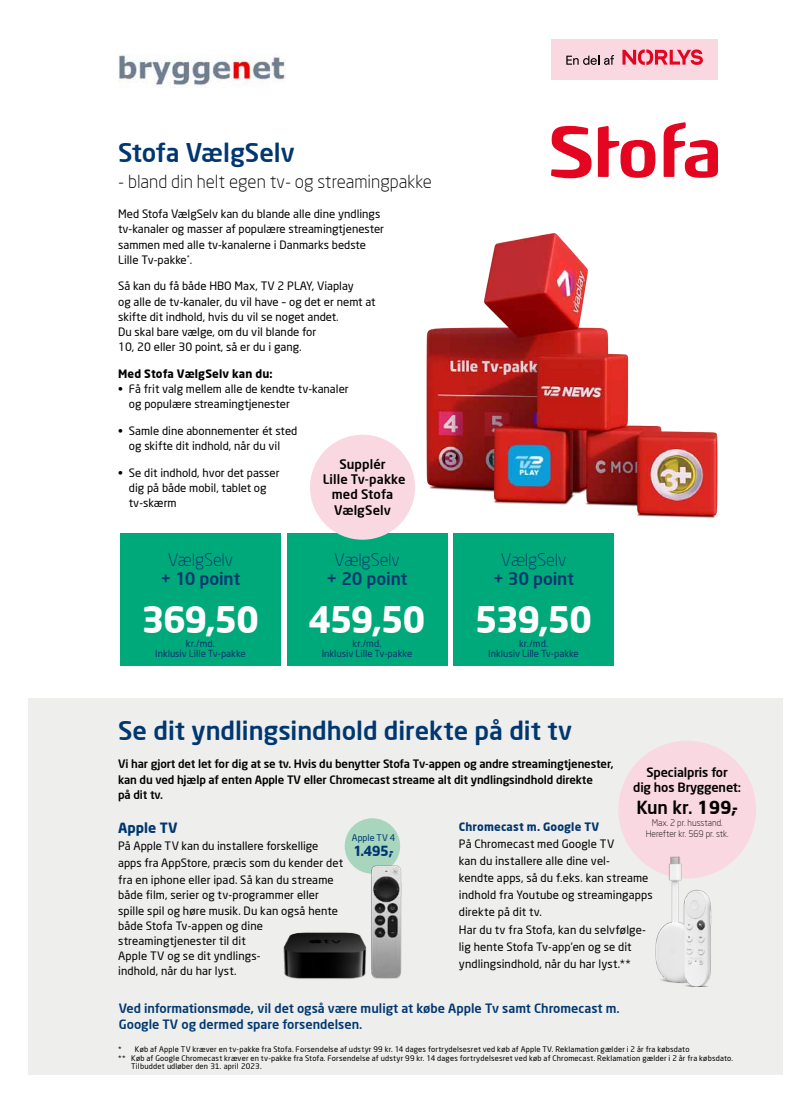
<style>
.page{position:relative;width:811px;height:1120px;background:#fff}
.page>*{position:absolute;margin:0;border:0;box-sizing:border-box;transform-origin:0 0}
.t1{font:700 35.8px "Neo Sans";letter-spacing:-.04em;color:#fff}
.t2{font:500 25.3px "Neo Sans";color:#003770}
.t3{font:300 17.7px "Neo Sans";color:#000}
.t4{font:500 17.7px "Neo Sans";color:#000}
.t5{font:300 17.1px "Neo Sans";letter-spacing:-.015em;color:#003770}
.t6{font:500 17.1px "Neo Sans";letter-spacing:-.005em;color:#003770}
.t7{font:700 13.9px "Neo Sans";color:#003770}
.t8{font:700 13.7px "Neo Sans";color:#003770}
.t9{font:500 12.9px/15.2px "Neo Sans";letter-spacing:.005em;color:#000;text-align:center}
.t10{font:500 12.7px/15.2px "Neo Sans";color:#003770}
.t11{font:500 12.7px/15.2px "Neo Sans";letter-spacing:-.01em;color:#000;text-align:center}
.t12{font:11.4px/15.2px "Neo Sans";color:#000}
.t13{font:500 11.4px/15.2px "Neo Sans";letter-spacing:-.01em;color:#000}
.t14{font:700 11.4px "Neo Sans";letter-spacing:.01em;color:#000}
.t15{font:700 11.4px "Neo Sans";letter-spacing:.015em;color:#003770}
.t16{font:9.6px/10.1px "Neo Sans";letter-spacing:-.005em;color:#003770;text-align:center}
.t17{font:9.1px "Neo Sans";letter-spacing:.005em;color:#003770}
.t18{font:300 8.9px/10.1px "Neo Sans";color:#000;text-align:center}
.t19{font:7.6px/8.9px "Neo Sans";letter-spacing:.025em;color:#000}
.t20{font:7.6px "Neo Sans Std";letter-spacing:.03em;color:#000}
.s1{font-weight:700}
.s2{font-family:"Neo Sans"}
</style>
<div class="page">
<div style="left:28px;top:698px;width:754px;height:376px;background:#eeeeec"></div>
<div style="left:120px;top:533px;width:161px;height:133px;background:#00a97a"></div>
<div style="left:286px;top:533px;width:161px;height:133px;background:#00a97a"></div>
<div style="left:453px;top:533px;width:161px;height:133px;background:#00a97a"></div>
<img style="left:406px;top:233px;width:312px;height:285px">
<div style="left:310px;top:435px;width:105px;height:105px;background:#fad8e1;border-radius:50%"></div>
<div style="left:551px;top:40px;width:167px;height:40px;background:#fad8e1"></div>
<svg style="left:566px;top:55px;width:48px;height:10px"></svg>
<svg style="left:598px;top:126px;width:57px;height:52px"></svg>
<svg style="left:663px;top:122px;width:55px;height:56px"></svg>
<svg style="left:551px;top:126px;width:40px;height:52px"></svg>
<svg style="left:622px;top:49px;width:81px;height:16px"></svg>
<div style="left:345px;top:818px;width:55px;height:55px;background:#a7d5bd;border-radius:50%"></div>
<img style="left:283px;top:859px;width:119px;height:120px">
<div style="left:618px;top:741px;width:138px;height:137px;background:#fad8e1;border-radius:50%"></div>
<img style="left:632px;top:850px;width:111px;height:136px">
<img style="left:118px;top:54px;width:167px;height:34px">
<h2 class="t2" style="left:118px;top:136px;width:178px">Stofa VælgSelv</h2>
<h3 class="t3" style="left:118px;top:171px;width:315px">- bland din helt egen tv- og streamingpakke</h3>
<p class="t12" style="left:118px;top:206px;width:267px">Med Stofa VælgSelv kan du blande alle dine yndlings tv-kanaler og masser af populære streamingtjenester sammen med alle tv-kanalerne i Danmarks bedste Lille Tv-pakke<sup>*</sup>.</p>
<p class="t12" style="left:118px;top:278px;width:259px">Så kan du få både HBO Max, TV 2 PLAY, Viaplay<br>og alle de tv-kanaler, du vil have – og det er nemt at skifte dit indhold, hvis du vil se noget andet.<br>Du skal bare vælge, om du vil blande for<br>10, 20 eller 30 point, så er du i gang.</p>
<p class="t14" style="left:118px;top:366px;width:156px">Med Stofa VælgSelv kan du:</p>
<p class="t12" style="left:129px;top:381px;width:221px;text-indent:-11px">• Få frit valg mellem alle de kendte tv-kanaler og populære streamingtjenester</p>
<p class="t12" style="left:118px;top:423px;width:181px;text-align:center">• Samle dine abonnementer ét sted og skifte dit indhold, når du vil</p>
<p class="t12" style="left:129px;top:465px;width:152px;text-indent:-11px">• Se dit indhold, hvor det passer dig på både mobil, tablet og tv-skærm</p>
<p class="t9" style="left:323px;top:456px;width:84px">Supplér<br>Lille Tv-pakke med Stofa<br>VælgSelv</p>
<h3 class="t5" style="left:168px;top:549px;width:67px">VælgSelv</h3>
<h3 class="t6" style="left:160px;top:567px;width:82px">+ 10 point</h3>
<h1 class="t1" style="left:141px;top:596px;width:119px">369,50</h1>
<p class="t16" style="left:155px;top:638px;width:92px">kr./md.<br>Inklusiv Lille Tv-pakke</p>
<h3 class="t5" style="left:334px;top:549px;width:67px">VælgSelv</h3>
<h3 class="t6" style="left:326px;top:567px;width:83px">+ 20 point</h3>
<h1 class="t1" style="left:308px;top:596px;width:119px">459,50</h1>
<p class="t16" style="left:322px;top:638px;width:92px">kr./md.<br>Inklusiv Lille Tv-pakke</p>
<h3 class="t5" style="left:501px;top:549px;width:67px">VælgSelv</h3>
<h3 class="t6" style="left:493px;top:567px;width:83px">+ 30 point</h3>
<h1 class="t1" style="left:475px;top:596px;width:119px">539,50</h1>
<p class="t16" style="left:488px;top:638px;width:92px">kr./md.<br>Inklusiv Lille Tv-pakke</p>
<h2 class="t2" style="left:118px;top:715px;width:455px">Se dit yndlingsindhold direkte på dit tv</h2>
<p class="t13" style="left:118px;top:756px;width:497px">Vi har gjort det let for dig at se tv. Hvis du benytter Stofa Tv-appen og andre streamingtjenester, kan du ved hjælp af enten Apple TV eller Chromecast streame alt dit yndlingsindhold direkte<br>på dit tv.</p>
<p class="t11" style="left:633px;top:764px;width:109px">Specialpris for<br>dig hos Bryggenet:</p>
<h3 class="t4" style="left:636px;top:796px;width:103px">Kun kr. <span class="s1">199,-</span></h3>
<p class="t18" style="left:646px;top:818px;width:84px">Max. 2 pr. husstand.<br>Herefter kr. 569 pr. stk.</p>
<p class="t15" style="left:459px;top:819px;width:142px">Chromecast m. Google TV</p>
<p class="t12" style="left:459px;top:835px;width:195px;line-height:17.1px">På Chromecast med Google TV<br>kan du installere alle dine vel-<br>kendte apps, så du f.eks. kan streame indhold fra Youtube og streamingapps direkte på dit tv.<br>Har du tv fra Stofa, kan du selvfølge&shy;lig hente Stofa Tv-app’en og se dit yndlingsindhold, når du har lyst.**</p>
<p class="t7" style="left:118px;top:819px;width:61px">Apple TV</p>
<p class="t12" style="left:118px;top:837px;width:226px;line-height:17.1px">På Apple TV kan du installere forskellige apps fra AppStore, præcis som du kender det fra en iphone eller ipad. Så kan du streame</p>
<p class="t12" style="left:118px;top:887px;width:221px">både film, serier og tv-programmer eller spille spil og høre musik. Du kan også hente både Stofa Tv-appen og dine streamingtjenester til dit<br>Apple TV og se dit yndlings-<br>indhold, når du har lyst.</p>
<p class="t17" style="left:352px;top:832px;width:45px">Apple TV 4</p>
<p class="t8" style="left:353px;top:842px;width:42px">1.495,-</p>
<p class="t10" style="left:119px;top:1001px;width:502px">Ved informationsmøde, vil det også være muligt at købe Apple Tv samt Chromecast m.<br>Google TV og dermed spare forsendelsen.</p>
<p class="t19" style="left:118px;top:1044px;width:616px">* Køb af Apple TV kræver en tv-pakke fra Stofa. Forsendelse af udstyr 99 kr. 14 dages fortrydelsesret ved køb af Apple TV. Reklamation gælder i 2 år fra købsdato<br>** Køb af Google Chromecast kræver en tv-pakke fra Stofa. Forsendelse af udstyr 99 kr. 14 dages fortrydelsesret ved køb af Chromecast. Reklamation gælder i 2 år fra købsdato.</p>
<p class="t20" style="left:131px;top:1062px;width:132px"><span class="s2">Tilbudd</span>et udløber den 31. april 2023.</p>
</div>
